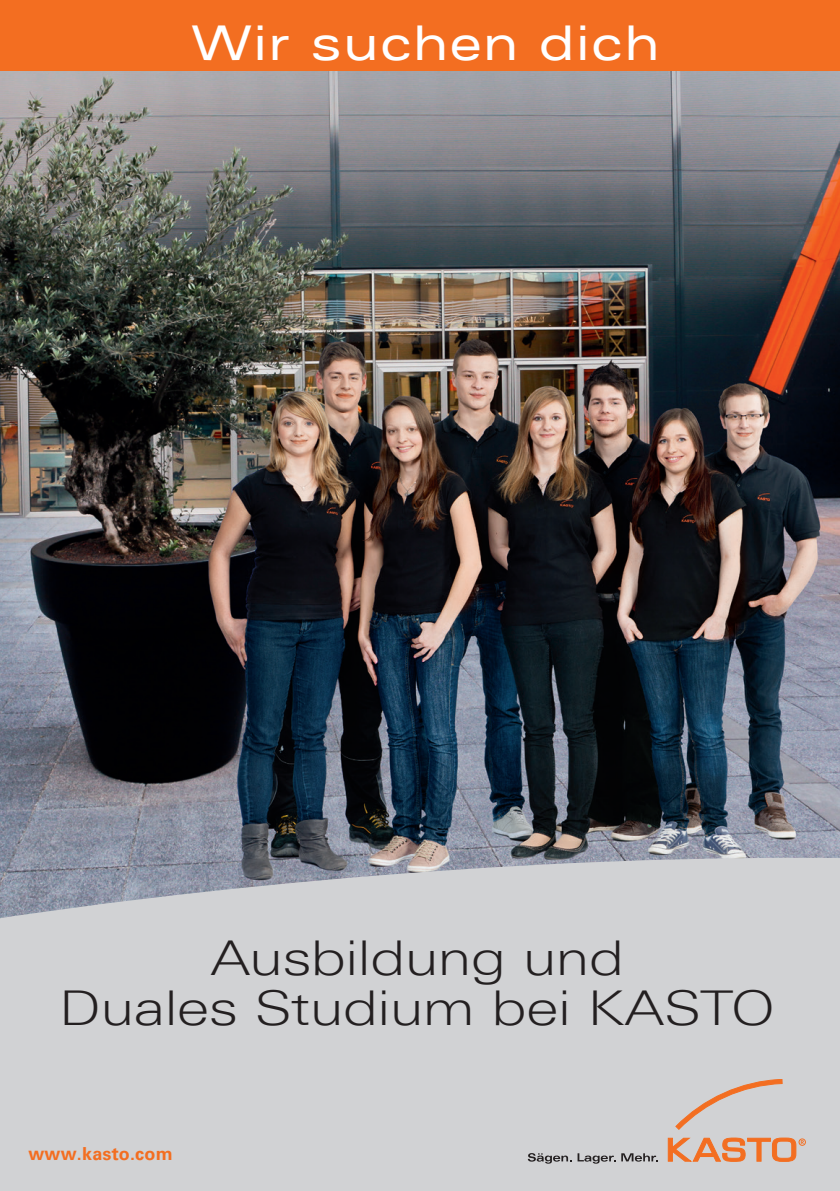
<style>
.page{position:relative;width:840px;height:1191px;background:#fff}
.page>*{position:absolute;margin:0;border:0;box-sizing:border-box;transform-origin:0 0}
.t1{font:300 48px "Linotype Univers 340 Ex";color:#231f20}
.t2{font:expanded 48px "Univers";letter-spacing:.025em;color:#fff}
.t3{font:700 18px "Univers";letter-spacing:.01em;color:#f36e21}
</style>
<div class="page">
<div style="left:0;top:0;width:839px;height:79px;background:#f36e21"></div>
<img style="left:0;top:71px;width:839px;height:782px">
<svg style="left:0;top:853px;width:839px;height:338px;fill:#d1d2d4"></svg>
<svg style="left:675px;top:1079px;width:107px;height:51px"></svg>
<svg style="left:667px;top:1137px;width:138px;height:24px"></svg>
<svg style="left:527px;top:1153px;width:44px;height:10px"></svg>
<svg style="left:577px;top:1153px;width:38px;height:10px"></svg>
<svg style="left:621px;top:1153px;width:36px;height:8px"></svg>
<p class="t2" style="left:191px;top:14px;width:469px">Wir suchen dich</p>
<p class="t1" style="left:210px;top:929px;width:415px">Ausbildung und</p>
<p class="t1" style="left:59px;top:979px;width:716px">Duales Studium bei KASTO</p>
<p class="t3" style="left:28px;top:1143px;width:146px">www.kasto.com</p>
</div>
